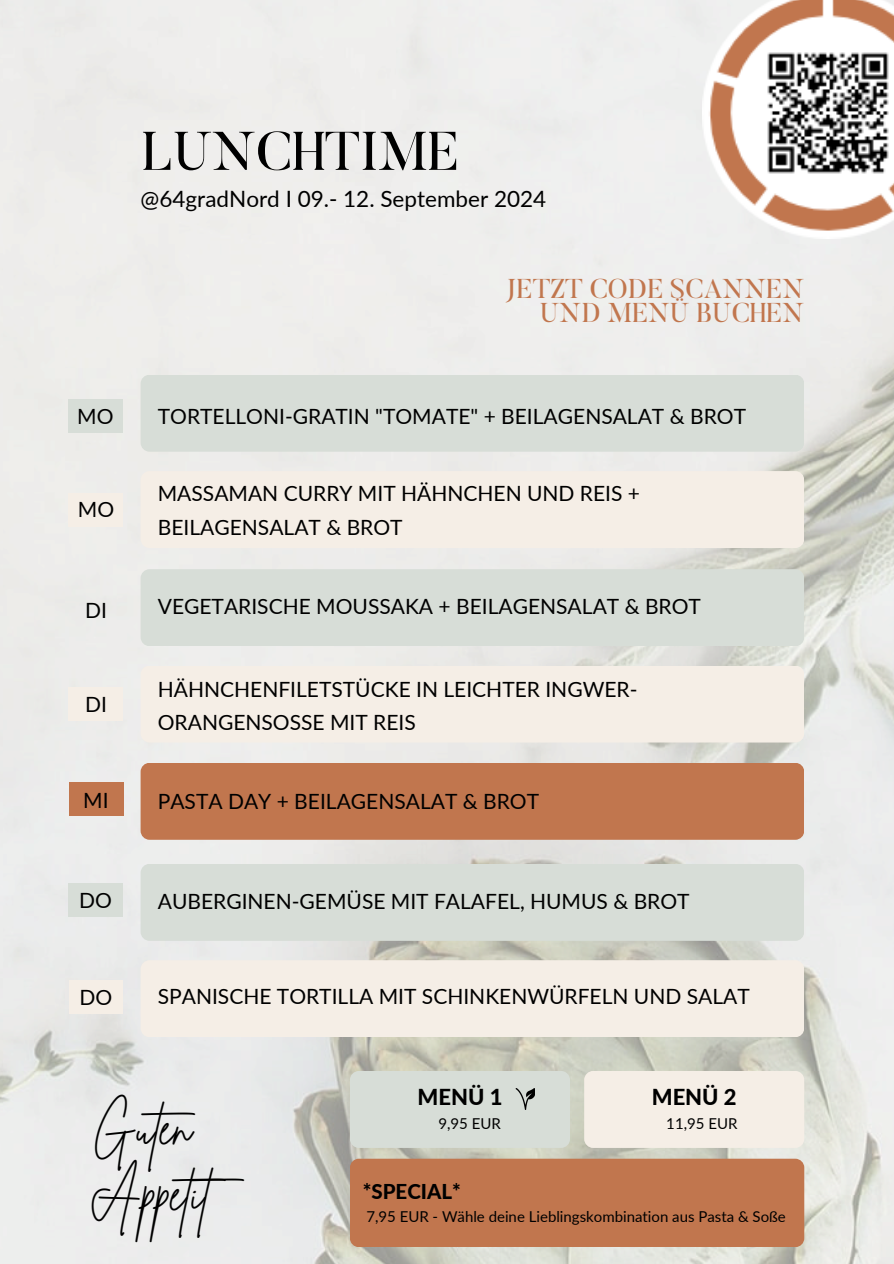
<style>
.page{position:relative;width:894px;height:1264px;background:#fff}
.page>*{position:absolute;margin:0;border:0;box-sizing:border-box;transform-origin:0 0}
.t1{font:54px "Butler";color:#000}
.t2{font:48px "Brittany Signature";color:#000}
.t3{font:27.15px/23.5px "Butler";color:#c1764e;text-align:right}
.t4{font:22.5px "Lato";color:#000}
.t5{font:800 22.05px "Lato";color:#000}
.t6{font:21px/33.8px "Lato";color:#000}
.t7{font:800 20.55px "Lato";color:#000}
.t8{font:15px "Lato";color:#000}
</style>
<div class="page">
<img style="left:0;top:0;width:893px;height:1263px">
<div style="left:140px;top:375px;width:663px;height:76px;background:#d7ddd7;border-radius:9px"></div>
<div style="left:140px;top:471px;width:663px;height:77px;background:#f5eee6;border-radius:9px"></div>
<div style="left:140px;top:569px;width:663px;height:77px;background:#d7ddd7;border-radius:9px"></div>
<div style="left:140px;top:665px;width:663px;height:77px;background:#f5eee6;border-radius:9px"></div>
<div style="left:140px;top:762px;width:663px;height:77px;background:#c1764e;border-radius:9px"></div>
<div style="left:140px;top:863px;width:663px;height:77px;background:#d7ddd7;border-radius:9px"></div>
<div style="left:140px;top:960px;width:663px;height:77px;background:#f5eee6;border-radius:9px"></div>
<div style="left:68px;top:399px;width:54px;height:33px;background:#d7ddd7"></div>
<div style="left:68px;top:492px;width:54px;height:34px;background:#f5eee6"></div>
<div style="left:68px;top:687px;width:54px;height:34px;background:#f5eee6"></div>
<div style="left:69px;top:782px;width:54px;height:34px;background:#c1764e"></div>
<div style="left:68px;top:883px;width:54px;height:34px;background:#d7ddd7"></div>
<div style="left:69px;top:979px;width:54px;height:34px;background:#f5eee6"></div>
<div style="left:584px;top:1070px;width:220px;height:77px;background:#f5eee6;border-radius:9px"></div>
<div style="left:350px;top:1070px;width:220px;height:77px;background:#d7ddd7;border-radius:9px"></div>
<img style="left:702px;top:0;width:191px;height:239px">
<div style="left:350px;top:1158px;width:453px;height:89px;background:#c1764e;border-radius:9px"></div>
<img style="left:515px;top:1088px;width:19px;height:21px">
<p class="t1" style="left:140px;top:130px;width:320px">LUNCHTIME</p>
<p class="t4" style="left:140px;top:184px;width:407px">@64gradNord I 09.- 12. September 2024</p>
<p class="t3" style="left:505px;top:280px;width:300px">JETZT CODE SCANNEN<br>UND MENÜ BUCHEN</p>
<h4 class="t6" style="left:77px;top:399px;width:38px">MO</h4>
<h4 class="t6" style="left:158px;top:398px;width:589px">TORTELLONI-GRATIN "TOMATE" + BEILAGENSALAT &amp; BROT</h4>
<h4 class="t6" style="left:78px;top:492px;width:38px">MO</h4>
<h4 class="t6" style="left:158px;top:476px;width:483px">MASSAMAN CURRY MIT HÄHNCHEN UND REIS +<br>BEILAGENSALAT &amp; BROT</h4>
<h4 class="t6" style="left:85px;top:593px;width:23px">DI</h4>
<h4 class="t6" style="left:158px;top:589px;width:544px">VEGETARISCHE MOUSSAKA + BEILAGENSALAT &amp; BROT</h4>
<h4 class="t6" style="left:85px;top:687px;width:23px">DI</h4>
<p class="t6" style="left:158px;top:671px;width:481px">HÄHNCHENFILETSTÜCKE IN LEICHTER INGWER-<br>ORANGENSOSSE MIT REIS</p>
<h4 class="t6" style="left:83px;top:782px;width:27px">MI</h4>
<h4 class="t6" style="left:158px;top:784px;width:382px">PASTA DAY + BEILAGENSALAT &amp; BROT</h4>
<h4 class="t6" style="left:79px;top:883px;width:34px">DO</h4>
<h4 class="t6" style="left:158px;top:883px;width:533px">AUBERGINEN-GEMÜSE MIT FALAFEL, HUMUS &amp; BROT</h4>
<h4 class="t6" style="left:80px;top:979px;width:34px">DO</h4>
<h4 class="t6" style="left:158px;top:978px;width:593px">SPANISCHE TORTILLA MIT SCHINKENWÜRFELN UND SALAT</h4>
<h6 class="t2" style="left:93px;top:1095px;width:117px">Guten</h6>
<h6 class="t2" style="left:89px;top:1162px;width:169px">Appetit</h6>
<h5 class="t5" style="left:417px;top:1083px;width:86px">MENÜ 1</h5>
<h5 class="t8" style="left:438px;top:1113px;width:64px">9,95 EUR</h5>
<h2 class="t5" style="left:651px;top:1083px;width:86px">MENÜ 2</h2>
<h2 class="t8" style="left:666px;top:1113px;width:73px">11,95 EUR</h2>
<h6 class="t7" style="left:362px;top:1178px;width:100px">*SPECIAL*</h6>
<p class="t8" style="left:366px;top:1206px;width:421px">7,95 EUR - Wähle deine Lieblingskombination aus Pasta &amp; Soße</p>
</div>
